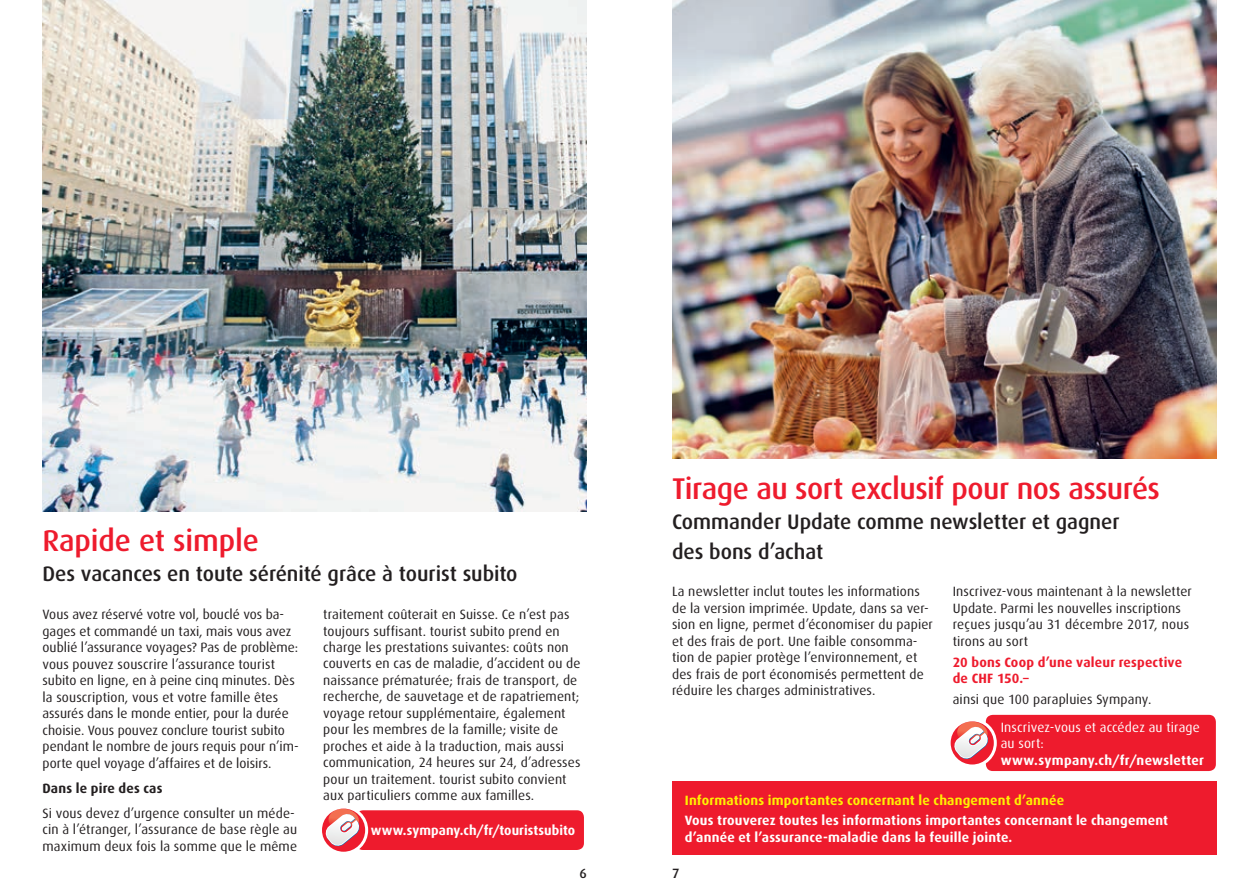
<style>
.page{position:relative;width:1259px;height:893px;background:#fff}
.page>*{position:absolute;margin:0;border:0;box-sizing:border-box;transform-origin:0 0}
.t1{font:500 30px "Dax";letter-spacing:-.015em;color:#ee1b2d}
.t2{font:500 21px/30px "Dax";letter-spacing:-.005em;color:#231f20}
.t3{font:13.5px/16.5px "Dax";letter-spacing:.01em;color:#231f20}
.t4{font:700 13.5px/16.5px "Dax";letter-spacing:.015em;color:#fff}
.t5{font:700 13.5px "Dax";letter-spacing:.015em;color:#fff101}
.t6{font:700 13.5px/16.5px "Dax";letter-spacing:.015em;color:#ee1b2d}
.t7{font:13.5px/16.5px "Dax";letter-spacing:.01em;color:#fff}
.t8{font:700 13.5px "Dax";letter-spacing:.015em;color:#231f20}
.t9{font:500 13.5px "Dax";color:#231f20}
</style>
<div class="page">
<div style="left:672px;top:782px;width:544px;height:73px;background:#ee1b2d"></div>
<div style="left:984px;top:713px;width:233px;height:59px;background:#ee1b2d;border-radius:9px"></div>
<div style="left:983px;top:712px;width:235px;height:62px;border:3px solid #fff;border-radius:9px"></div>
<svg style="left:951px;top:720px;width:44px;height:46px"></svg>
<div style="left:947px;top:718px;width:49px;height:49px;border:3px solid #fff;border-radius:50%"></div>
<div style="left:354px;top:809px;width:231px;height:42px;background:#ee1b2d;border-radius:9px"></div>
<div style="left:353px;top:807px;width:234px;height:46px;border:3px solid #fff;border-radius:9px"></div>
<svg style="left:323px;top:807px;width:44px;height:46px"></svg>
<div style="left:319px;top:805px;width:49px;height:50px;border:3px solid #fff;border-radius:50%"></div>
<img style="left:672px;top:0;width:544px;height:458px">
<img style="left:43px;top:0;width:544px;height:511px">
<h1 class="t1" style="left:43px;top:524px;width:218px">Rapide et simple</h1>
<h2 class="t2" style="left:43px;top:559px;width:476px">Des vacances en toute sérénité grâce à tourist subito</h2>
<p class="t3" style="left:43px;top:606px;width:258px">Vous avez réservé votre vol, bouclé vos ba&shy;gages et commandé un taxi, mais vous avez oublié l’assurance voyages? Pas de problème: vous pouvez souscrire l’assurance tourist subito en ligne, en à peine cinq minutes. Dès la souscription, vous et votre famille êtes assurés dans le monde entier, pour la durée choisie. Vous pouvez conclure tourist subito pendant le nombre de jours requis pour n’im&shy;porte quel voyage d’affaires et de loisirs.</p>
<p class="t8" style="left:43px;top:780px;width:121px">Dans le pire des cas</p>
<p class="t3" style="left:43px;top:805px;width:256px">Si vous devez d’urgence consulter un méde&shy;cin à l’étranger, l’assurance de base règle au maximum deux fois la somme que le même</p>
<p class="t3" style="left:323px;top:606px;width:259px">traitement coûterait en Suisse. Ce n’est pas toujours suffisant. tourist subito prend en charge les prestations suivantes: coûts non couverts en cas de maladie, d’accident ou de naissance prématurée; frais de transport, de recherche, de sauvetage et de rapatriement; voyage retour supplémentaire, également pour les membres de la famille; visite de proches et aide à la traduction, mais aussi communication, 24 heures sur 24, d’adresses pour un traitement. tourist subito convient aux particuliers comme aux familles.</p>
<p class="t4" style="left:371px;top:822px;width:206px">www.sympany.ch/fr/touristsubito</p>
<h1 class="t1" style="left:672px;top:471px;width:489px">Tirage au sort exclusif pour nos assurés</h1>
<h2 class="t2" style="left:672px;top:506px;width:449px">Commander Update comme newsletter et gagner des bons d’achat</h2>
<p class="t3" style="left:672px;top:584px;width:262px">La newsletter inclut toutes les informations de la version imprimée. Update, dans sa ver&shy;sion en ligne, permet d’économiser du papier et des frais de port. Une faible consomma&shy;tion de papier protège l’environnement, et des frais de port économisés permettent de réduire les charges administratives.</p>
<p class="t3" style="left:952px;top:584px;width:241px">Inscrivez-vous maintenant à la newsletter Update. Parmi les nouvelles inscriptions reçues jusqu’au 31 décembre 2017, nous tirons au sort</p>
<p class="t6" style="left:952px;top:654px;width:231px">20 bons Coop d’une valeur respective de CHF 150.–</p>
<p class="t3" style="left:952px;top:691px;width:200px">ainsi que 100 parapluies Sympany.</p>
<p class="t7" style="left:1000px;top:719px;width:201px">Inscrivez-vous et accédez au tirage au sort:</p>
<p class="t4" style="left:1000px;top:752px;width:205px">www.sympany.ch/fr/newsletter</p>
<p class="t5" style="left:685px;top:792px;width:381px">Informations importantes concernant le changement d’année</p>
<p class="t4" style="left:685px;top:813px;width:485px">Vous trouverez toutes les informations importantes concernant le changement d’année et l’assurance-maladie dans la feuille jointe.</p>
<p class="t9" style="left:579px;top:866px;width:9px">6</p>
<p class="t9" style="left:672px;top:866px;width:9px">7</p>
</div>
